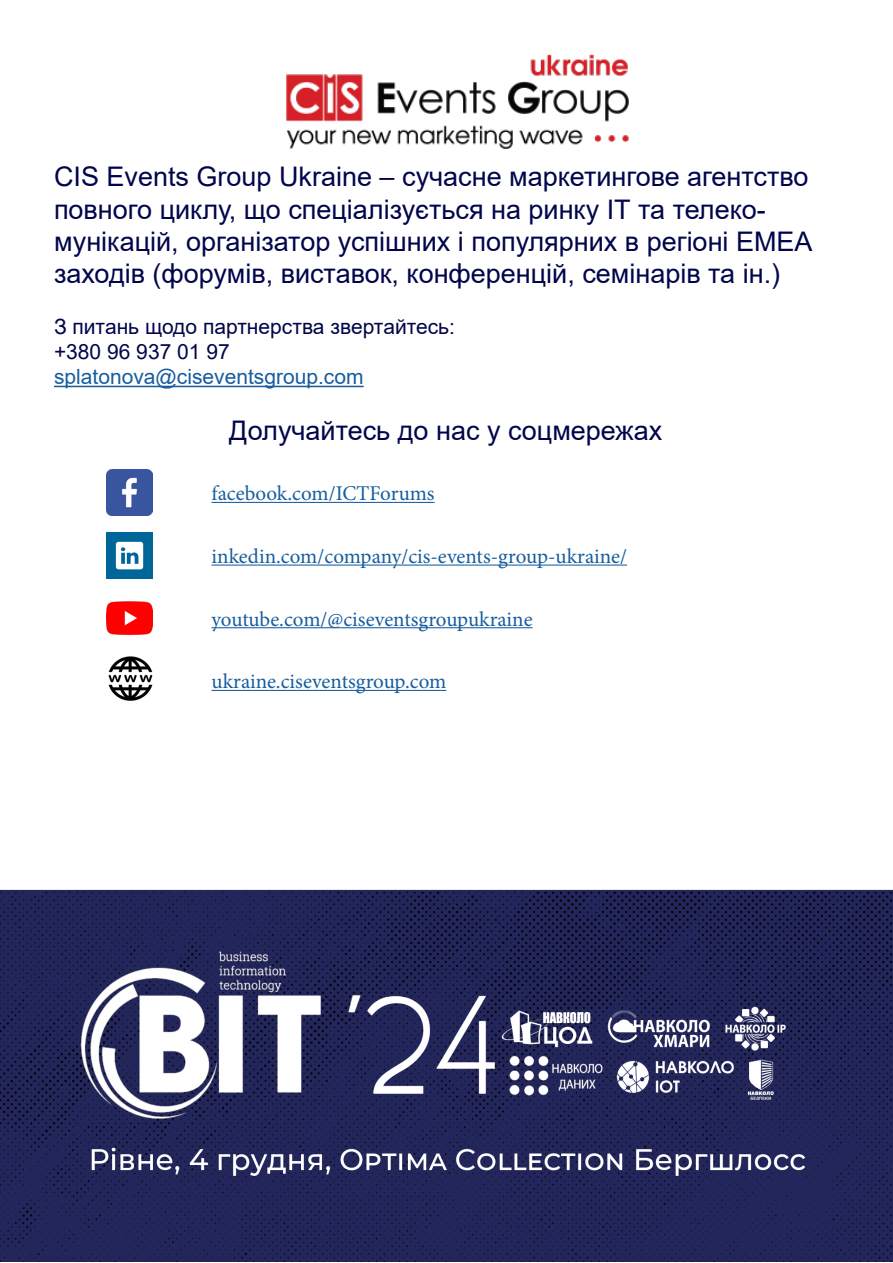
<style>
.page{position:relative;width:893px;height:1263px;background:#fff}
.page>*{position:absolute;margin:0;border:0;box-sizing:border-box;transform-origin:0 0}
.t1{font:27px/32.4px "Arial";color:#01054b}
.t2{font:21px "Minion Pro";color:#175d9e}
.t3{font:21px "Arial";color:#01054b}
.t4{font:21px "Arial";color:#175d9e}
</style>
<div class="page">
<img style="left:0;top:385px;width:893px;height:876px">
<hr style="left:54px;top:386px;width:310px;height:1px;background:#175d9e">
<img style="left:107px;top:470px;width:46px;height:46px">
<hr style="left:211px;top:502px;width:224px;height:1px;background:#175d9e">
<img style="left:107px;top:532px;width:46px;height:46px">
<hr style="left:211px;top:564px;width:416px;height:2px;background:#175d9e">
<img style="left:107px;top:595px;width:46px;height:46px">
<hr style="left:211px;top:627px;width:322px;height:1px;background:#175d9e">
<hr style="left:211px;top:690px;width:235px;height:1px;background:#175d9e">
<img style="left:286px;top:54px;width:343px;height:95px">
<img style="left:108px;top:655px;width:46px;height:47px">
<p class="t1" style="left:54px;top:160px;width:760px">CIS Events Group Ukraine – сучасне маркетингове агентство повного циклу, що спеціалізується на ринку ІТ та телеко&shy;мунікацій, організатор успішних і популярних в регіоні EMEA заходів (форумів, виставок, конференцій, семінарів та ін.)</p>
<p class="t3" style="left:54px;top:312px;width:403px">З питань щодо партнерства звертайтесь:</p>
<p class="t3" style="left:54px;top:337px;width:177px">+380 96 937 01 97</p>
<p class="t4" style="left:54px;top:362px;width:311px">splatonova@ciseventsgroup.com</p>
<p class="t1" style="left:229px;top:414px;width:434px">Долучайтесь до нас у соцмережах</p>
<p class="t2" style="left:211px;top:479px;width:225px">facebook.com/ICTForums</p>
<p class="t2" style="left:211px;top:542px;width:417px">inkedin.com/company/cis-events-group-ukraine/</p>
<p class="t2" style="left:211px;top:605px;width:323px">youtube.com/@ciseventsgroupukraine</p>
<p class="t2" style="left:211px;top:667px;width:236px">ukraine.ciseventsgroup.com</p>
</div>
